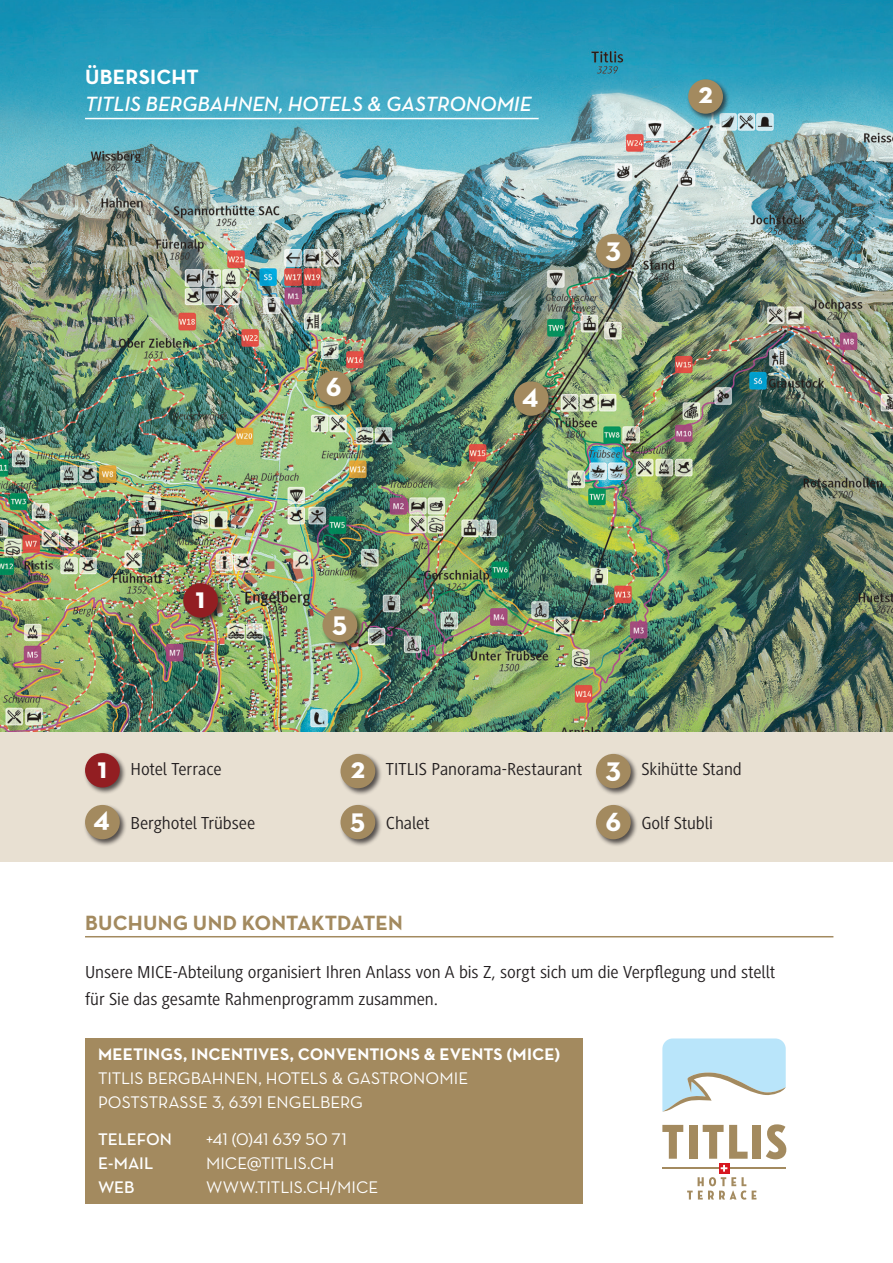
<style>
.page{position:relative;width:893px;height:1263px;background:#fff}
.page>*{position:absolute;margin:0;border:0;box-sizing:border-box;transform-origin:0 0}
.Nummerierung{font:700 29.85px "Neutraface Text";color:#fff}
.Titel{font:italic 600 21px/27px "Neutraface Text";letter-spacing:-.005em;color:#fff}
.Titel-2{font:700 21px "Neutraface Text";letter-spacing:.005em;color:#a38a5f}
.Grundtext{font:18px/27px "Generis Sans Pro";letter-spacing:-.005em;color:#231f20}
.Untertitel_ohne_Stri{font:17.1px "Neutraface Text";letter-spacing:-.005em;color:#fff}
.Untertitel_ohne_Stri-2{font:700 17.1px "Neutraface Text";letter-spacing:.01em;color:#fff}
.Untertitel_ohne_Stri-3{font:600 17.1px "Neutraface Text";letter-spacing:-.005em;color:#fff}
.s1{font-weight:700;font-style:normal}
</style>
<div class="page">
<div style="left:0;top:731px;width:893px;height:131px;background:#e8e0d2"></div>
<div style="left:85px;top:1037px;width:498px;height:166px;background:#a38a5f"></div>
<hr style="left:85px;top:936px;width:748px;height:1px;background:#a38a5f">
<hr style="left:662px;top:1167px;width:124px;height:2px;background:#a38a5f">
<svg style="left:662px;top:1038px;width:124px;height:74px"></svg>
<svg style="left:662px;top:1125px;width:21px;height:34px"></svg>
<div style="left:689px;top:1125px;width:8px;height:34px;background:#a38a5f"></div>
<svg style="left:703px;top:1125px;width:45px;height:34px"></svg>
<div style="left:753px;top:1125px;width:8px;height:34px;background:#a38a5f"></div>
<svg style="left:766px;top:1124px;width:20px;height:35px"></svg>
<svg style="left:719px;top:1163px;width:10px;height:10px"></svg>
<svg style="left:721px;top:1165px;width:6px;height:6px"></svg>
<svg style="left:687px;top:1177px;width:69px;height:23px"></svg>
<img style="left:0;top:0;width:893px;height:731px">
<div style="left:181px;top:582px;width:44px;height:43px;background:#231f20;opacity:.75"></div>
<div style="left:183px;top:583px;width:35px;height:34px;background:#921e22;border-radius:50%"></div>
<div style="left:83px;top:752px;width:44px;height:43px;background:#231f20;opacity:.75"></div>
<div style="left:85px;top:753px;width:35px;height:34px;background:#921e22;border-radius:50%"></div>
<div style="left:686px;top:78px;width:44px;height:43px;background:#231f20;opacity:.75"></div>
<div style="left:688px;top:79px;width:35px;height:35px;background:#a38a5f;border-radius:50%"></div>
<div style="left:339px;top:752px;width:44px;height:44px;background:#231f20;opacity:.75"></div>
<div style="left:340px;top:754px;width:35px;height:34px;background:#a38a5f;border-radius:50%"></div>
<div style="left:594px;top:232px;width:44px;height:44px;background:#231f20;opacity:.75"></div>
<div style="left:596px;top:234px;width:35px;height:34px;background:#a38a5f;border-radius:50%"></div>
<div style="left:594px;top:752px;width:44px;height:44px;background:#231f20;opacity:.75"></div>
<div style="left:596px;top:754px;width:35px;height:34px;background:#a38a5f;border-radius:50%"></div>
<div style="left:512px;top:380px;width:44px;height:43px;background:#231f20;opacity:.75"></div>
<div style="left:514px;top:381px;width:35px;height:35px;background:#a38a5f;border-radius:50%"></div>
<div style="left:83px;top:803px;width:44px;height:43px;background:#231f20;opacity:.75"></div>
<div style="left:85px;top:805px;width:35px;height:34px;background:#a38a5f;border-radius:50%"></div>
<div style="left:321px;top:606px;width:44px;height:44px;background:#231f20;opacity:.75"></div>
<div style="left:322px;top:608px;width:35px;height:34px;background:#a38a5f;border-radius:50%"></div>
<div style="left:339px;top:803px;width:44px;height:44px;background:#231f20;opacity:.75"></div>
<div style="left:340px;top:805px;width:35px;height:34px;background:#a38a5f;border-radius:50%"></div>
<div style="left:315px;top:369px;width:43px;height:44px;background:#231f20;opacity:.75"></div>
<div style="left:316px;top:371px;width:35px;height:34px;background:#a38a5f;border-radius:50%"></div>
<div style="left:594px;top:803px;width:44px;height:44px;background:#231f20;opacity:.75"></div>
<div style="left:596px;top:805px;width:35px;height:34px;background:#a38a5f;border-radius:50%"></div>
<hr style="left:85px;top:118px;width:454px;height:1px;background:#fff">
<p class="Titel" style="left:85px;top:64px;width:448px"><span class="s1">ÜBERSICHT<br></span>TITLIS BERGBAHNEN, HOTELS &amp; GASTRONOMIE</p>
<p class="Nummerierung" style="left:326px;top:367px;width:17px">6</p>
<p class="Nummerierung" style="left:522px;top:374px;width:18px">4</p>
<p class="Nummerierung" style="left:605px;top:229px;width:17px">3</p>
<p class="Nummerierung" style="left:698px;top:74px;width:16px">2</p>
<p class="Nummerierung" style="left:196px;top:579px;width:11px">1</p>
<p class="Nummerierung" style="left:97px;top:749px;width:11px">1</p>
<p class="Nummerierung" style="left:93px;top:798px;width:18px">4</p>
<p class="Grundtext" style="left:130px;top:755px;width:93px">Hotel Terrace</p>
<p class="Grundtext" style="left:130px;top:809px;width:126px">Berghotel Trübsee</p>
<p class="Nummerierung" style="left:332px;top:602px;width:17px">5</p>
<p class="Nummerierung" style="left:351px;top:749px;width:16px">2</p>
<p class="Nummerierung" style="left:350px;top:800px;width:17px">5</p>
<p class="Grundtext" style="left:386px;top:755px;width:198px">TITLIS Panorama-Restaurant</p>
<p class="Grundtext" style="left:386px;top:809px;width:45px">Chalet</p>
<p class="Nummerierung" style="left:605px;top:749px;width:17px">3</p>
<p class="Nummerierung" style="left:605px;top:801px;width:17px">6</p>
<p class="Grundtext" style="left:641px;top:755px;width:102px">Skihütte Stand</p>
<p class="Grundtext" style="left:641px;top:809px;width:73px">Golf Stubli</p>
<p class="Titel-2" style="left:85px;top:909px;width:319px">BUCHUNG UND KONTAKTDATEN</p>
<p class="Grundtext" style="left:85px;top:958px;width:692px">Unsere MICE-Abteilung organisiert Ihren Anlass von A bis Z, sorgt sich um die Verpflegung und stellt für Sie das gesamte Rahmenprogramm zusammen.</p>
<p class="Untertitel_ohne_Stri-2" style="left:98px;top:1043px;width:464px">MEETINGS, INCENTIVES, CONVENTIONS &amp; EVENTS (MICE)</p>
<p class="Untertitel_ohne_Stri" style="left:98px;top:1068px;width:372px">TITLIS BERGBAHNEN, HOTELS &amp; GASTRONOMIE</p>
<p class="Untertitel_ohne_Stri" style="left:98px;top:1092px;width:266px">POSTSTRASSE 3, 6391 ENGELBERG</p>
<p class="Untertitel_ohne_Stri-3" style="left:98px;top:1128px;width:76px">TELEFON</p>
<p class="Untertitel_ohne_Stri" style="left:206px;top:1128px;width:142px">+41 (0)41 639 50 71</p>
<p class="Untertitel_ohne_Stri-3" style="left:98px;top:1152px;width:57px">E-MAIL</p>
<p class="Untertitel_ohne_Stri" style="left:206px;top:1152px;width:130px">MICE@TITLIS.CH</p>
<p class="Untertitel_ohne_Stri-3" style="left:98px;top:1176px;width:38px">WEB</p>
<p class="Untertitel_ohne_Stri" style="left:206px;top:1176px;width:174px">WWW.TITLIS.CH/MICE</p>
</div>
